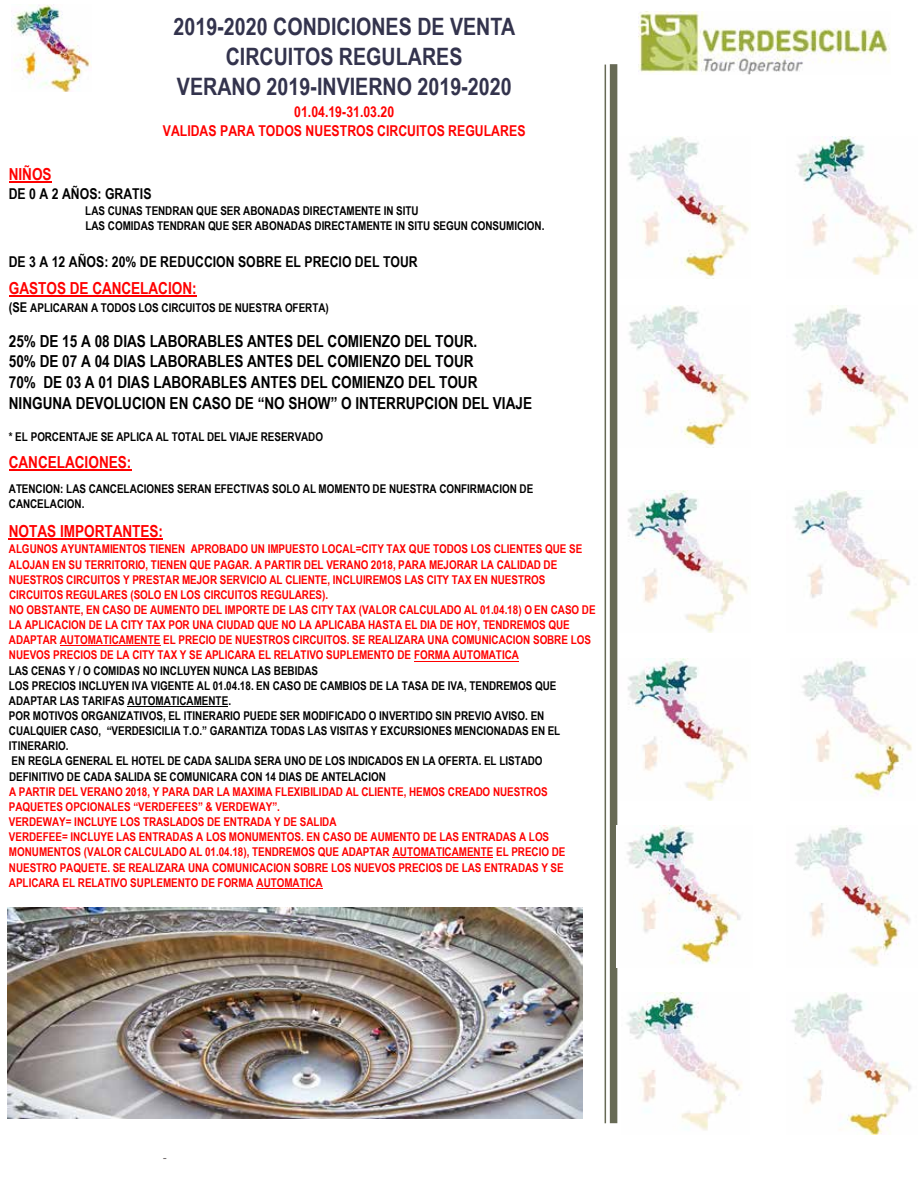
<style>
.page{position:relative;width:918px;height:1188px;background:#fff}
.page>*{position:absolute;margin:0;border:0;box-sizing:border-box;transform-origin:0 0}
.t1{font:700 24px/30.3px "Arial Narrow";color:#33334d;text-align:center}
.t2{font:700 16.65px "Arial Narrow";color:#f00}
.t3{font:700 16.5px/20.9px "Arial Narrow";letter-spacing:-.005em;color:#000}
.t4{font:700 16.5px "Arial Narrow";letter-spacing:-.005em;color:#f00}
.t5{font:700 15px "Arial Narrow";color:#000}
.t6{font:700 15px/18.9px "Arial Narrow";color:#f00;text-align:center}
.t7{font:italic 13.5px "Arial Narrow";color:#767171}
.t8{font:700 12px/15.1px "Arial Narrow";letter-spacing:-.005em;color:#f00}
.t9{font:700 12px/15.1px "Arial Narrow";letter-spacing:-.005em;color:#000}
.s1{font-size:13.5px}
</style>
<div class="page">
<div style="left:610px;top:64px;width:7px;height:1059px;background:#676a55"></div>
<hr style="left:605px;top:65px;width:1px;height:1058px;background:#676a55">
<img style="left:639px;top:12px;width:251px;height:63px">
<hr style="left:9px;top:182px;width:43px;height:1px;background:#f00">
<hr style="left:9px;top:295px;width:188px;height:2px;background:#f00">
<hr style="left:9px;top:470px;width:122px;height:1px;background:#f00">
<hr style="left:9px;top:539px;width:154px;height:1px;background:#f00">
<hr style="left:60px;top:645px;width:100px;height:1px;background:#f00">
<hr style="left:414px;top:661px;width:105px;height:1px;background:#f00">
<hr style="left:127px;top:706px;width:101px;height:1px;background:#000">
<hr style="left:393px;top:857px;width:100px;height:1px;background:#f00">
<hr style="left:256px;top:888px;width:67px;height:1px;background:#f00">
<img style="left:11px;top:5px;width:80px;height:86px">
<img style="left:629px;top:136px;width:120px;height:142px">
<img style="left:629px;top:305px;width:120px;height:142px">
<img style="left:628px;top:491px;width:120px;height:142px">
<img style="left:628px;top:658px;width:120px;height:142px">
<img style="left:616px;top:826px;width:125px;height:142px">
<img style="left:626px;top:993px;width:116px;height:138px">
<img style="left:797px;top:136px;width:117px;height:139px">
<img style="left:792px;top:305px;width:116px;height:139px">
<img style="left:793px;top:491px;width:117px;height:138px">
<img style="left:802px;top:658px;width:110px;height:139px">
<img style="left:795px;top:827px;width:115px;height:140px">
<img style="left:791px;top:993px;width:121px;height:142px">
<img style="left:7px;top:907px;width:575px;height:211px">
<h1 class="t1" style="left:174px;top:10px;width:343px">2019-2020 CONDICIONES DE VENTA<br>CIRCUITOS REGULARES<br>VERANO 2019-INVIERNO 2019-2020</h1>
<p class="t6" style="left:163px;top:102px;width:364px">01.04.19-31.03.20<br>VALIDAS PARA TODOS NUESTROS CIRCUITOS REGULARES</p>
<h3 class="t4" style="left:9px;top:162px;width:44px">NIÑOS</h3>
<p class="t5" style="left:9px;top:183px;width:144px">DE 0 A 2 AÑOS: GRATIS</p>
<p class="t9" style="left:85px;top:203px;width:461px">LAS CUNAS TENDRAN QUE SER ABONADAS DIRECTAMENTE IN SITU<br>LAS COMIDAS TENDRAN QUE SER ABONADAS DIRECTAMENTE IN SITU SEGUN CONSUMICION.</p>
<p class="t5" style="left:9px;top:251px;width:410px">DE 3 A 12 AÑOS: 20% DE REDUCCION SOBRE EL PRECIO DEL TOUR</p>
<h3 class="t4" style="left:9px;top:275px;width:190px">GASTOS DE CANCELACION:</h3>
<p class="t9" style="left:9px;top:299px;width:322px"><span class="s1">(SE</span> APLICARAN A TODOS LOS CIRCUITOS DE NUESTRA OFERTA)</p>
<h3 class="t3" style="left:9px;top:330px;width:525px">25% DE 15 A 08 DIAS LABORABLES ANTES DEL COMIENZO DEL TOUR.<br>50% DE 07 A 04 DIAS LABORABLES ANTES DEL COMIENZO DEL TOUR<br>70% DE 03 A 01 DIAS LABORABLES ANTES DEL COMIENZO DEL TOUR NINGUNA DEVOLUCION EN CASO DE “NO SHOW” O INTERRUPCION DEL VIAJE</h3>
<p class="t9" style="left:9px;top:428px;width:316px">* EL PORCENTAJE SE APLICA AL TOTAL DEL VIAJE RESERVADO</p>
<h3 class="t4" style="left:9px;top:450px;width:124px">CANCELACIONES:</h3>
<p class="t9" style="left:9px;top:481px;width:526px">ATENCION: LAS CANCELACIONES SERAN EFECTIVAS SOLO AL MOMENTO DE NUESTRA CONFIRMACION DE<br>CANCELACION.</p>
<h2 class="t2" style="left:9px;top:519px;width:156px">NOTAS IMPORTANTES:</h2>
<p class="t8" style="left:9px;top:541px;width:588px">ALGUNOS AYUNTAMIENTOS TIENEN APROBADO UN IMPUESTO LOCAL=CITY TAX QUE TODOS LOS CLIENTES QUE SE ALOJAN EN SU TERRITORIO, TIENEN QUE PAGAR. A PARTIR DEL VERANO 2018, PARA MEJORAR LA CALIDAD DE NUESTROS CIRCUITOS Y PRESTAR MEJOR SERVICIO AL CLIENTE, INCLUIREMOS LAS CITY TAX EN NUESTROS CIRCUITOS REGULARES (SOLO EN LOS CIRCUITOS REGULARES).<br>NO OBSTANTE, EN CASO DE AUMENTO DEL IMPORTE DE LAS CITY TAX (VALOR CALCULADO AL 01.04.18) O EN CASO DE LA APLICACION DE LA CITY TAX POR UNA CIUDAD QUE NO LA APLICABA HASTA EL DIA DE HOY, TENDREMOS QUE ADAPTAR AUTOMATICAMENTE EL PRECIO DE NUESTROS CIRCUITOS. SE REALIZARA UNA COMUNICACION SOBRE LOS NUEVOS PRECIOS DE LA CITY TAX Y SE APLICARA EL RELATIVO SUPLEMENTO DE FORMA AUTOMATICA</p>
<p class="t9" style="left:9px;top:662px;width:553px">LAS CENAS Y / O COMIDAS NO INCLUYEN NUNCA LAS BEBIDAS<br>LOS PRECIOS INCLUYEN IVA VIGENTE AL 01.04.18. EN CASO DE CAMBIOS DE LA TASA DE IVA, TENDREMOS QUE ADAPTAR LAS TARIFAS AUTOMATICAMENTE.<br>POR MOTIVOS ORGANIZATIVOS, EL ITINERARIO PUEDE SER MODIFICADO O INVERTIDO SIN PREVIO AVISO. EN CUALQUIER CASO, “VERDESICILIA T.O.” GARANTIZA TODAS LAS VISITAS Y EXCURSIONES MENCIONADAS EN EL ITINERARIO.<br>EN REGLA GENERAL EL HOTEL DE CADA SALIDA SERA UNO DE LOS INDICADOS EN LA OFERTA. EL LISTADO DEFINITIVO DE CADA SALIDA SE COMUNICARA CON 14 DIAS DE ANTELACION</p>
<p class="t8" style="left:9px;top:783px;width:558px">A PARTIR DEL VERANO 2018, Y PARA DAR LA MAXIMA FLEXIBILIDAD AL CLIENTE, HEMOS CREADO NUESTROS PAQUETES OPCIONALES “VERDEFEES” &amp; VERDEWAY”.<br>VERDEWAY= INCLUYE LOS TRASLADOS DE ENTRADA Y DE SALIDA<br>VERDEFEE= INCLUYE LAS ENTRADAS A LOS MONUMENTOS. EN CASO DE AUMENTO DE LAS ENTRADAS A LOS MONUMENTOS (VALOR CALCULADO AL 01.04.18), TENDREMOS QUE ADAPTAR AUTOMATICAMENTE EL PRECIO DE NUESTRO PAQUETE. SE REALIZARA UNA COMUNICACION SOBRE LOS NUEVOS PRECIOS DE LAS ENTRADAS Y SE APLICARA EL RELATIVO SUPLEMENTO DE FORMA AUTOMATICA</p>
<p class="t7" style="left:163px;top:1148px;width:5px">-</p>
</div>
